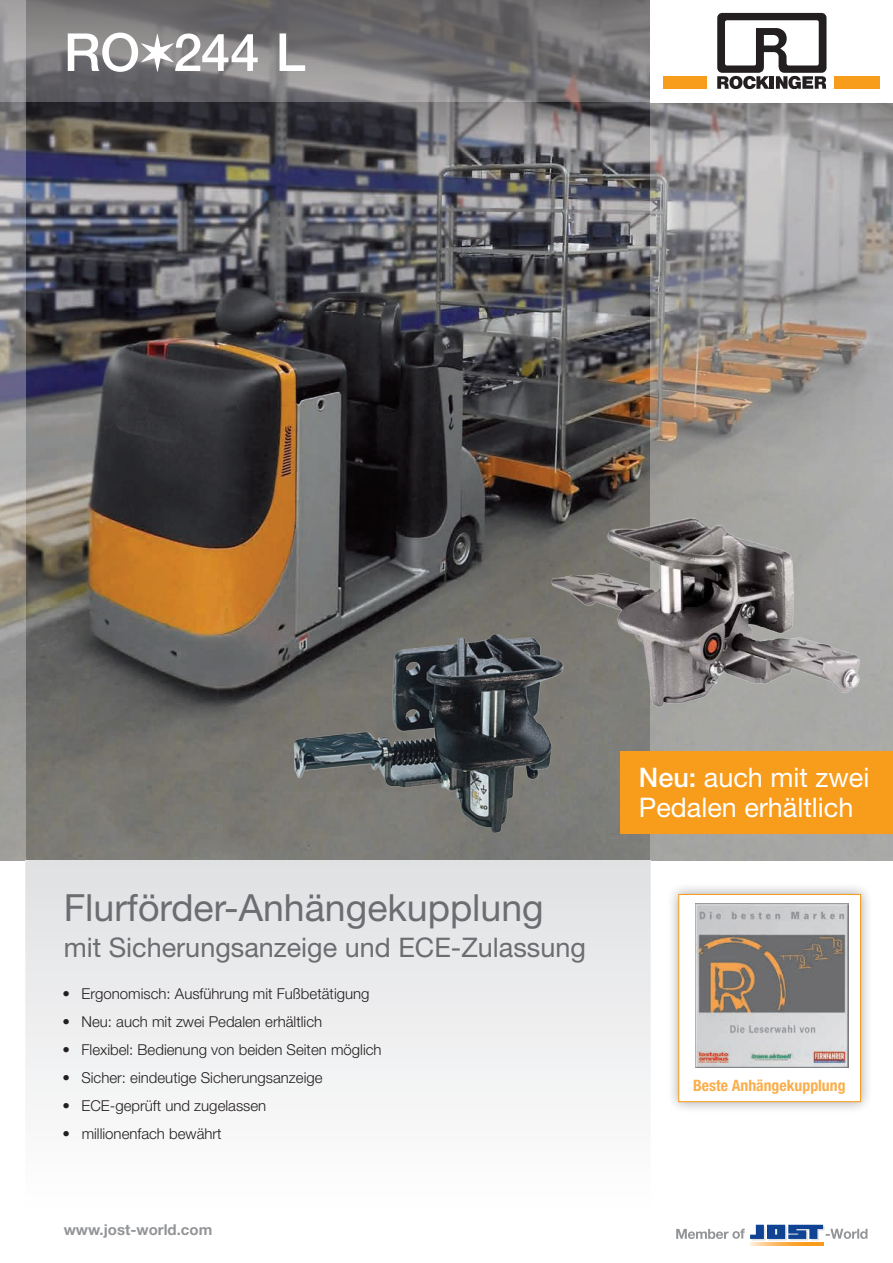
<style>
.page{position:relative;width:893px;height:1263px;background:#fff}
.page>*{position:absolute;margin:0;border:0;box-sizing:border-box;transform-origin:0 0}
.t1{font:500 52.5px "Helvetica Neue LT Pro";color:#fff}
.t2{font:37.5px "Helvetica Neue LT Pro";color:#6c6d70}
.t3{font:27px "Helvetica Neue LT Pro";color:#6c6d70}
.t4{font:27px/30px "Helvetica Neue LT Pro";color:#fff}
.t5{font:700 condensed 15.75px "Helvetica Neue LT Pro";color:#faae4b}
.t6{font:300 15px "Helvetica Neue LT Pro";color:#231f20}
.t7{font:700 15px "Helvetica Neue LT Pro";color:#939598}
.s1{font-weight:500}
</style>
<div class="page">
<img style="left:26px;top:152px;width:625px;height:708px">
<div style="left:26px;top:860px;width:625px;height:352px;background:linear-gradient(to bottom,#dfe1e3,#fffffe)"></div>
<svg style="left:26px;top:102px;width:625px;height:50px;background:#585657"></svg>
<svg style="left:26px;top:0;width:624px;height:102px;background:#757375"></svg>
<svg style="left:651px;top:103px;width:242px;height:1143px"></svg>
<div style="left:663px;top:76px;width:44px;height:13px;background:#f89c1c"></div>
<div style="left:835px;top:76px;width:45px;height:13px;background:#f89c1c"></div>
<svg style="left:717px;top:13px;width:109px;height:76px"></svg>
<svg style="left:676px;top:1225px;width:191px;height:15px"></svg>
<svg style="left:750px;top:1242px;width:73px;height:3px"></svg>
<svg style="left:0;top:0;width:26px;height:1058px"></svg>
<div style="left:667px;top:883px;width:205px;height:230px;background:#231f20;opacity:.4"></div>
<div style="left:678px;top:894px;width:183px;height:208px;background:#fff;border:1px solid #f89c1c"></div>
<img style="left:695px;top:903px;width:153px;height:165px">
<div style="left:621px;top:751px;width:272px;height:83px;background:#f89c1c"></div>
<img style="left:534px;top:491px;width:359px;height:245px">
<img style="left:281px;top:629px;width:294px;height:215px">
<h1 class="t1" style="left:64px;top:21px;width:243px">RO✶244 L</h1>
<h2 class="t2" style="left:64px;top:884px;width:481px">Flurförder-Anhängekupplung</h2>
<h3 class="t3" style="left:64px;top:930px;width:524px">mit Sicherungsanzeige und ECE-Zulassung</h3>
<p class="t6" style="left:62px;top:984px;width:309px">• Ergonomisch: Ausführung mit Fußbetätigung</p>
<p class="t6" style="left:62px;top:1012px;width:261px">• Neu: auch mit zwei Pedalen erhältlich</p>
<p class="t6" style="left:62px;top:1040px;width:321px">• Flexibel: Bedienung von beiden Seiten möglich</p>
<p class="t6" style="left:62px;top:1068px;width:262px">• Sicher: eindeutige Sicherungsanzeige</p>
<p class="t6" style="left:62px;top:1096px;width:205px">• ECE-geprüft und zugelassen</p>
<p class="t6" style="left:62px;top:1124px;width:161px">• millionenfach bewährt</p>
<p class="t7" style="left:64px;top:1220px;width:150px">www.jost-world.com</p>
<h3 class="t4" style="left:639px;top:762px;width:232px"><span class="s1">Neu:</span> auch mit zwei<br>Pedalen erhältlich</h3>
<p class="t5" style="left:693px;top:1076px;width:154px">Beste Anhängekupplung</p>
</div>
